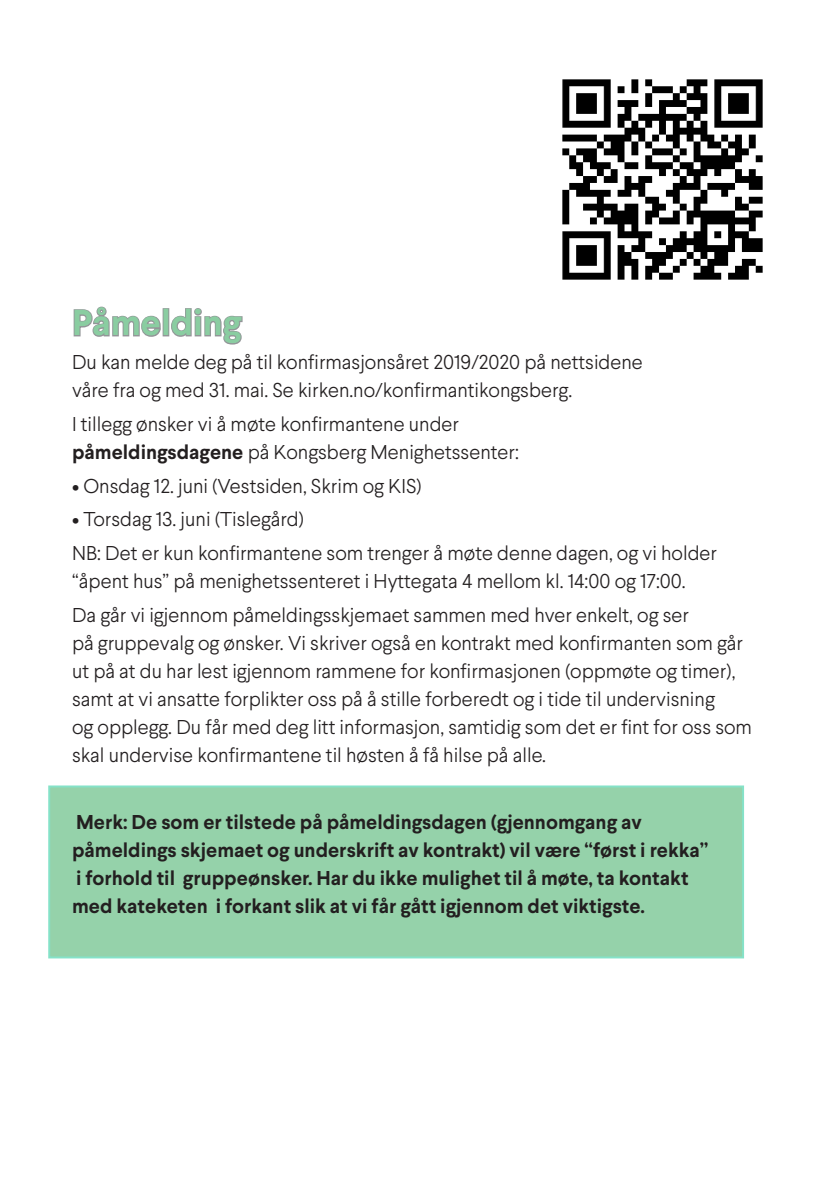
<style>
.page{position:relative;width:840px;height:1191px;background:#fff}
.page>*{position:absolute;margin:0;border:0;box-sizing:border-box;transform-origin:0 0}
.t1{font:700 36px "Larsseit";color:#8acda1}
.t2{font:300 20px/28px "Larsseit";color:#231f20}
.t3{font:700 20px/28px "Larsseit";color:#231f20}
.s1{font-weight:700}
</style>
<div class="page">
<div style="left:49px;top:786px;width:693px;height:171px;background:#95d2aa"></div>
<div style="left:48px;top:785px;width:695px;height:173px;border:2px solid #78dfc2"></div>
<svg style="left:73px;top:306px;width:88px;height:31px"></svg>
<div style="left:162px;top:308px;width:7px;height:28px;border:2px solid #939598"></div>
<svg style="left:171px;top:308px;width:21px;height:29px"></svg>
<div style="left:194px;top:316px;width:7px;height:20px;border:2px solid #939598"></div>
<div style="left:194px;top:308px;width:8px;height:7px;border:2px solid #939598;border-radius:50%"></div>
<svg style="left:204px;top:315px;width:39px;height:30px"></svg>
<img style="left:562px;top:79px;width:201px;height:201px">
<p class="t1" style="left:72px;top:300px;width:171px">Påmelding</p>
<p class="t2" style="left:72px;top:348px;width:572px">Du kan melde deg på til konfirmasjonsåret 2019/2020 på nettsidene våre fra og med 31. mai. Se kirken.no/konfirmantikongsberg.</p>
<p class="t2" style="left:72px;top:410px;width:448px">I tillegg ønsker vi å møte konfirmantene under <span class="s1">påmeldingsdagene</span> på Kongsberg Menighetssenter:</p>
<p class="t2" style="left:72px;top:471px;width:351px">• Onsdag 12. juni (Vestsiden, Skrim og KIS)</p>
<p class="t2" style="left:72px;top:505px;width:233px">• Torsdag 13. juni (Tislegård)</p>
<p class="t2" style="left:72px;top:539px;width:646px">NB: Det er kun konfirmantene som trenger å møte denne dagen, og vi holder “åpent hus” på menighetssenteret i Hyttegata 4 mellom kl. 14:00 og 17:00.</p>
<p class="t2" style="left:72px;top:600px;width:681px">Da går vi igjennom påmeldingsskjemaet sammen med hver enkelt, og ser<br>på gruppevalg og ønsker. Vi skriver også en kontrakt med konfirmanten som går ut på at du har lest igjennom rammene for konfirmasjonen (oppmøte og timer), samt at vi ansatte forplikter oss på å stille forberedt og i tide til undervisning<br>og opplegg. Du får med deg litt informasjon, samtidig som det er fint for oss som skal undervise konfirmantene til høsten å få hilse på alle.</p>
<p class="t3" style="left:72px;top:808px;width:637px">Merk: De som er tilstede på påmeldingsdagen (gjennomgang av påmeldings skjemaet og underskrift av kontrakt) vil være “først i rekka” i forhold til gruppeønsker. Har du ikke mulighet til å møte, ta kontakt med kateketen i forkant slik at vi får gått igjennom det viktigste.</p>
</div>
